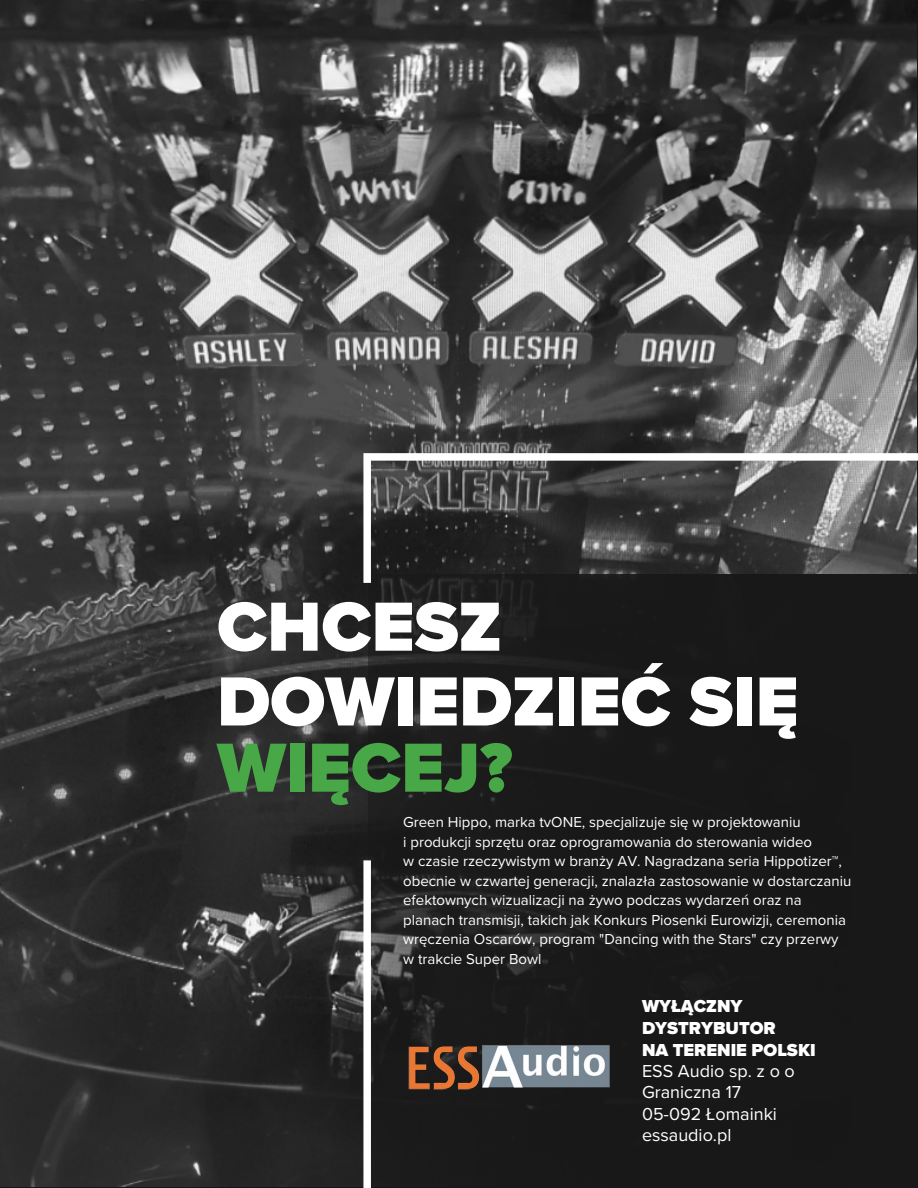
<style>
.page{position:relative;width:918px;height:1188px;background:#fff}
.page>*{position:absolute;margin:0;border:0;box-sizing:border-box;transform-origin:0 0}
.t1{font:900 72px/74.8px "Proxima Nova";color:#fff}
.t2{font:900 72px "Proxima Nova";color:#48a747}
.t3{font:18px/21.3px "Proxima Nova";color:#fff}
.t4{font:900 18px/21.9px "Proxima Nova";color:#fff}
.t5{font:15px/19.5px "Proxima Nova";color:#fff}
</style>
<div class="page">
<img style="left:0;top:0;width:917px;height:1187px">
<div style="left:368px;top:575px;width:550px;height:613px;background:#181818"></div>
<svg style="left:360px;top:449px;width:558px;height:141px"></svg>
<div style="left:363px;top:860px;width:8px;height:328px;background:#fff"></div>
<img style="left:408px;top:1041px;width:202px;height:49px">
<p class="t1" style="left:217px;top:589px;width:583px">CHCESZ<br>DOWIEDZIEĆ SIĘ</p>
<p class="t2" style="left:217px;top:714px;width:297px">WIĘCEJ?</p>
<p class="t5" style="left:403px;top:812px;width:450px">Green Hippo, marka tvONE, specjalizuje się w projektowaniu<br>i produkcji sprzętu oraz oprogramowania do sterowania wideo<br>w czasie rzeczywistym w branży AV. Nagradzana seria Hippotizer™, obecnie w czwartej generacji, znalazła zastosowanie w dostarczaniu efektownych wizualizacji na żywo podczas wydarzeń oraz na planach transmisji, takich jak Konkurs Piosenki Eurowizji, ceremonia wręczenia Oscarów, program "Dancing with the Stars" czy przerwy w trakcie Super Bowl</p>
<p class="t4" style="left:642px;top:995px;width:175px">WYŁĄCZNY<br>DYSTRYBUTOR<br>NA TERENIE POLSKI</p>
<p class="t3" style="left:642px;top:1060px;width:154px">ESS Audio sp. z o o<br>Graniczna 17<br>05-092 Łomainki essaudio.pl</p>
</div>
